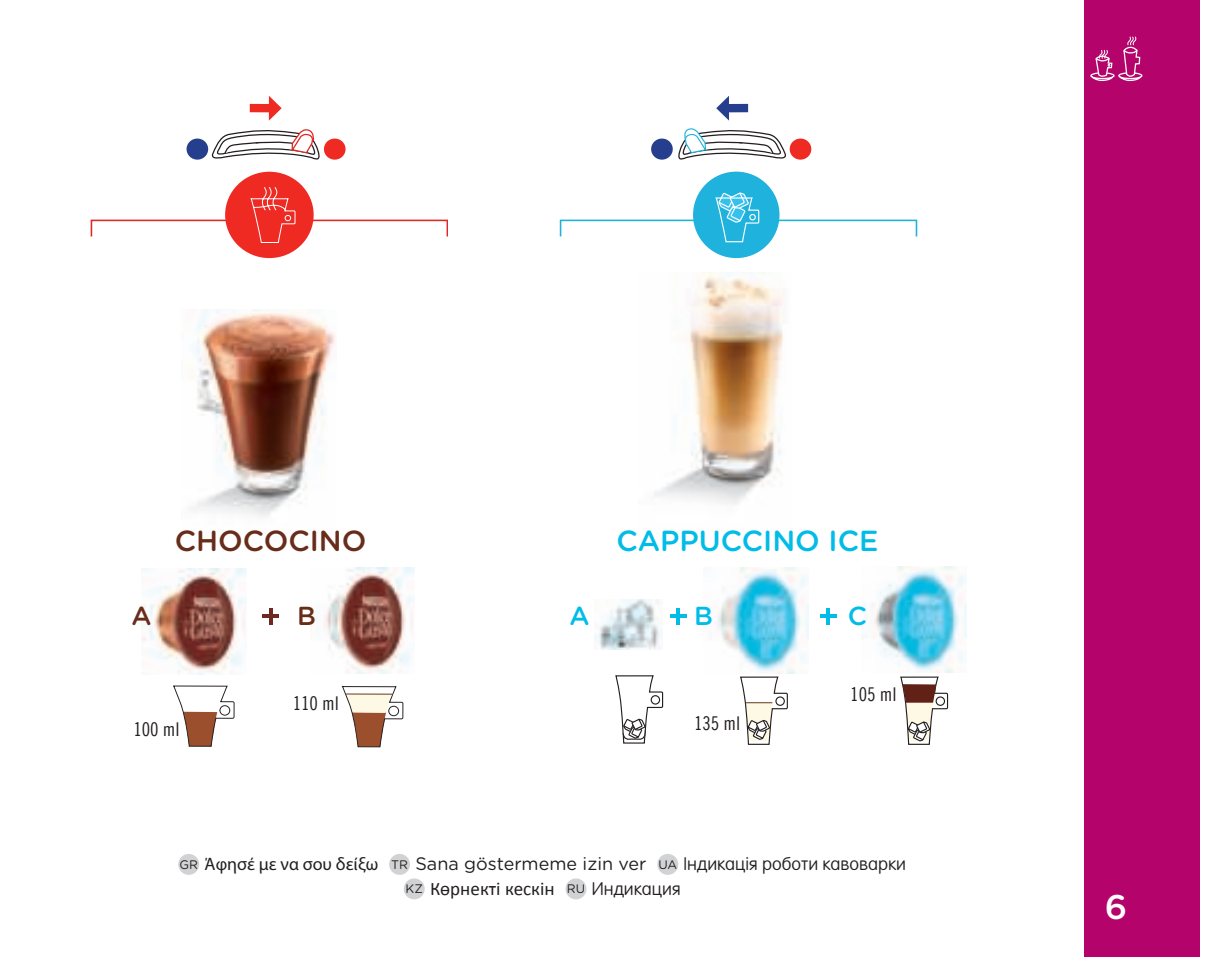
<style>
.page{position:relative;width:1212px;height:957px;background:#fff}
.page>*{position:absolute;margin:0;border:0;box-sizing:border-box;transform-origin:0 0}
.t1{font:500 34.2px "Gotham Rounded";color:#fff}
.t2{font:500 29.03px "Gotham Rounded";color:#02bce8}
.t3{font:500 29.03px "Gotham Rounded";color:#682c1a}
.t4{font:500 26.1px "Gotham Rounded";color:#02bce8}
.t5{font:500 26.1px "Gotham Rounded";color:#682c1a}
.t6{font:19.12px "Calibri";color:#231f20}
.t7{font:18.9px "Trade Gothic LT Com Cn 18";color:#231f20}
.t8{font:100 18px "VAG Rounded LTCYR";color:#231f20}
.s1{font-family:"Gotham Rounded";font-weight:400;font-size:12.38px}
.s2{font-family:"Myriad Pro";font-weight:400}
.s3{font-family:"Gotham Rounded";font-weight:400}
.s4{font-family:"Gotham Rounded";font-size:12.38px}
.s5{font-family:"VAG Rounded LTCYR";font-weight:100;font-size:18px}
</style>
<div class="page">
<div style="left:1084px;top:0;width:116px;height:957px;background:#b4046b"></div>
<svg style="left:1090px;top:36px;width:53px;height:46px"></svg>
<img style="left:654px;top:273px;width:129px;height:232px">
<img style="left:189px;top:310px;width:146px;height:207px">
<img style="left:704px;top:567px;width:104px;height:106px">
<hr style="left:676px;top:608px;width:4px;height:16px;background:#02bce8">
<hr style="left:670px;top:615px;width:16px;height:3px;background:#02bce8">
<img style="left:142px;top:568px;width:104px;height:106px">
<img style="left:315px;top:567px;width:100px;height:106px">
<hr style="left:269px;top:608px;width:3px;height:16px;background:#6f2923">
<hr style="left:262px;top:615px;width:17px;height:3px;background:#6f2923">
<img style="left:594px;top:600px;width:68px;height:49px">
<svg style="left:615px;top:676px;width:49px;height:68px"></svg>
<svg style="left:173px;top:685px;width:62px;height:62px"></svg>
<svg style="left:342px;top:686px;width:61px;height:61px"></svg>
<img style="left:864px;top:566px;width:102px;height:106px">
<hr style="left:826px;top:608px;width:4px;height:16px;background:#02bce8">
<hr style="left:820px;top:615px;width:16px;height:3px;background:#02bce8">
<svg style="left:900px;top:677px;width:49px;height:68px"></svg>
<hr style="left:346px;top:693px;width:46px;height:2px;background:#725030">
<svg style="left:740px;top:677px;width:48px;height:68px"></svg>
<div style="left:560px;top:220px;width:357px;height:17px;border:2px solid #1eb2dc"></div>
<div style="left:693px;top:172px;width:86px;height:86px;background:#1eb2dc;border-radius:50%"></div>
<svg style="left:715px;top:192px;width:45px;height:51px"></svg>
<div style="left:91px;top:220px;width:357px;height:16px;border:2px solid #e02825"></div>
<div style="left:225px;top:172px;width:89px;height:86px;background:#ee2a23;border-radius:50%"></div>
<svg style="left:250px;top:187px;width:46px;height:56px"></svg>
<svg style="left:678px;top:128px;width:108px;height:32px"></svg>
<svg style="left:716px;top:96px;width:32px;height:25px"></svg>
<div style="left:790px;top:139px;width:21px;height:21px;background:#ee2a23;border-radius:50%"></div>
<div style="left:651px;top:139px;width:22px;height:21px;background:#253f8e;border-radius:50%"></div>
<svg style="left:211px;top:129px;width:109px;height:31px"></svg>
<svg style="left:250px;top:96px;width:32px;height:25px"></svg>
<div style="left:324px;top:139px;width:22px;height:21px;background:#ee2a23;border-radius:50%"></div>
<div style="left:187px;top:139px;width:21px;height:21px;background:#253f8e;border-radius:50%"></div>
<div style="left:178px;top:854px;width:21px;height:21px;background:#d1d2d4;border-radius:50%"></div>
<div style="left:389px;top:854px;width:21px;height:21px;background:#d1d2d4;border-radius:50%"></div>
<div style="left:657px;top:854px;width:21px;height:21px;background:#d1d2d4;border-radius:50%"></div>
<div style="left:404px;top:878px;width:21px;height:21px;background:#d1d2d4;border-radius:50%"></div>
<div style="left:566px;top:878px;width:20px;height:21px;background:#d1d2d4;border-radius:50%"></div>
<h2 class="t3" style="left:175px;top:525px;width:193px">CHOCOCINO</h2>
<h2 class="t2" style="left:616px;top:525px;width:264px">CAPPUCCINO ICE</h2>
<h3 class="t5" style="left:132px;top:601px;width:22px">A</h3>
<h3 class="t5" style="left:297px;top:601px;width:20px">B</h3>
<h3 class="t4" style="left:569px;top:601px;width:22px">A</h3>
<h3 class="t4" style="left:694px;top:601px;width:20px">B</h3>
<p class="t7" style="left:293px;top:692px;width:48px">110 ml</p>
<p class="t7" style="left:133px;top:719px;width:48px">100 ml</p>
<p class="t7" style="left:694px;top:712px;width:48px">135 ml</p>
<h3 class="t4" style="left:848px;top:601px;width:21px">C</h3>
<p class="t7" style="left:850px;top:684px;width:48px">105 ml</p>
<p class="t8" style="left:179px;top:857px;width:728px"><span class="s1">GR</span> <span class="s2">Άφησέ με να σου δείξω</span> <span class="s1">TR</span> <span class="s3">Sana göstermeme izin ver</span> <span class="s1">UA</span> Індикація роботи кавоварки</p>
<p class="t6" style="left:406px;top:876px;width:277px"><span class="s4">KZ</span> Көрнекті кескін <span class="s4">RU</span> <span class="s5">Индикация</span></p>
<h1 class="t1" style="left:1105px;top:888px;width:24px">6</h1>
</div>
